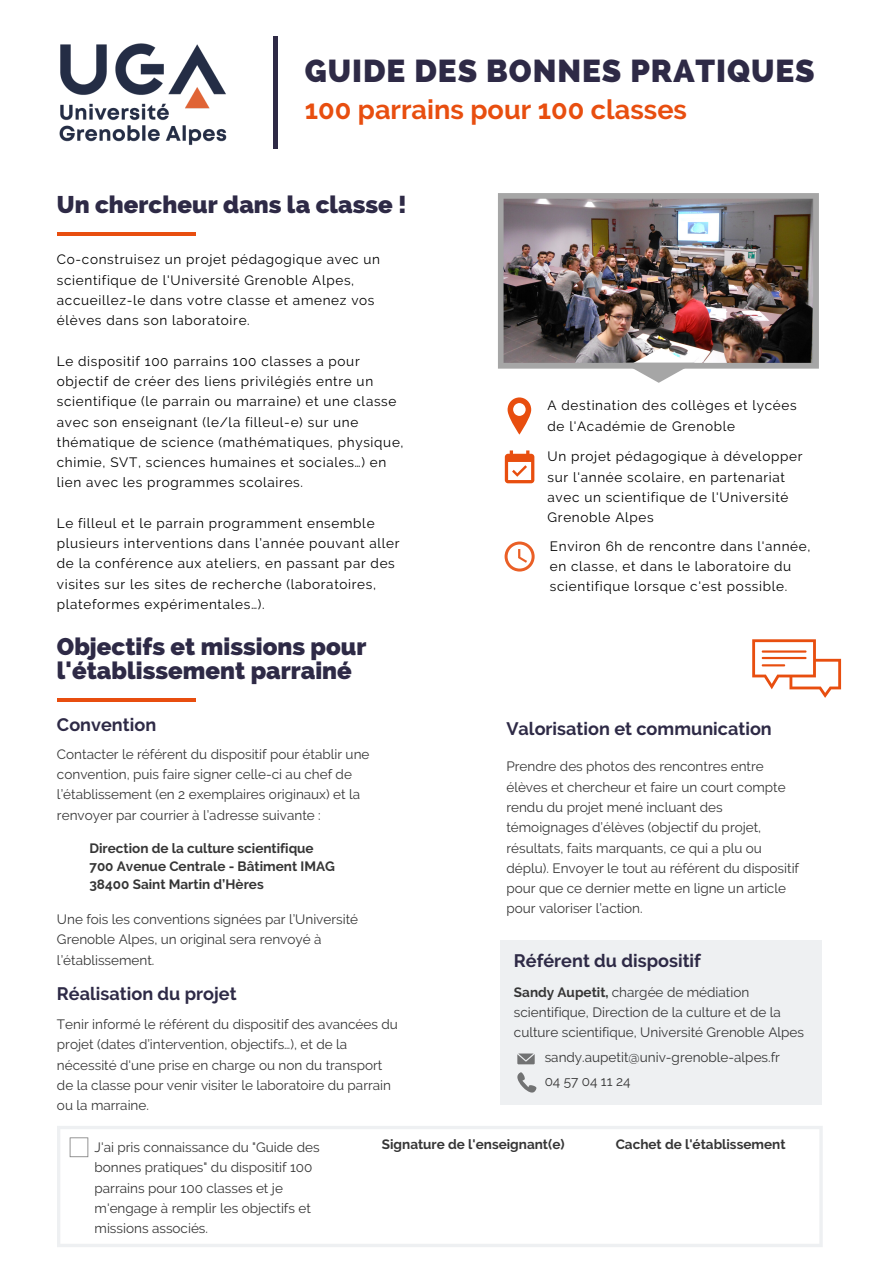
<style>
.page{position:relative;width:894px;height:1264px;background:#fff}
.page>*{position:absolute;margin:0;border:0;box-sizing:border-box;transform-origin:0 0}
.t1{font:800 31.5px "Raleway";letter-spacing:.03em;color:#2e2a46}
.t2{font:700 27px "Raleway";color:#e84e0f}
.t3{font:800 24px/23.7px "Raleway";color:#2e2a46}
.t4{font:700 18px "Raleway";color:#2e2a46}
.t5{font:13.5px/20.2px "Raleway";color:#363636}
.t6{font:13.5px/20.2px "Raleway";letter-spacing:.05em;color:#000}
.t7{font:700 13.5px/18px "Raleway";color:#363636}
.s1{font-weight:700}
</style>
<div class="page">
<hr style="left:273px;top:36px;width:4px;height:112px;background:#2e2a46">
<hr style="left:57px;top:698px;width:139px;height:4px;background:#e84e0f">
<div style="left:499px;top:940px;width:322px;height:164px;background:#eef0f2"></div>
<svg style="left:517px;top:1053px;width:17px;height:11px"></svg>
<svg style="left:517px;top:1072px;width:19px;height:20px"></svg>
<svg style="left:752px;top:639px;width:88px;height:59px"></svg>
<hr style="left:761px;top:650px;width:45px;height:2px;background:#e84e0f">
<hr style="left:761px;top:657px;width:45px;height:2px;background:#e84e0f">
<hr style="left:761px;top:664px;width:24px;height:2px;background:#e84e0f">
<hr style="left:57px;top:232px;width:139px;height:4px;background:#e84e0f">
<svg style="left:504px;top:450px;width:30px;height:33px"></svg>
<svg style="left:507px;top:397px;width:24px;height:37px"></svg>
<svg style="left:504px;top:541px;width:30px;height:30px"></svg>
<img style="left:498px;top:193px;width:320px;height:175px">
<svg style="left:622px;top:348px;width:72px;height:35px"></svg>
<svg style="left:57px;top:1126px;width:765px;height:121px"></svg>
<svg style="left:70px;top:1137px;width:18px;height:20px"></svg>
<img style="left:59px;top:43px;width:168px;height:102px">
<h1 class="t1" style="left:304px;top:52px;width:511px">GUIDE DES BONNES PRATIQUES</h1>
<h2 class="t2" style="left:304px;top:94px;width:383px">100 parrains pour 100 classes</h2>
<h3 class="t3" style="left:57px;top:192px;width:351px">Un chercheur dans la classe !</h3>
<p class="t6" style="left:57px;top:249px;width:324px">Co-construisez un projet pédagogique avec un scientifique de l'Université Grenoble Alpes, accueillez-le dans votre classe et amenez vos élèves dans son laboratoire.</p>
<p class="t6" style="left:57px;top:351px;width:348px">Le dispositif 100 parrains 100 classes a pour objectif de créer des liens privilégiés entre un scientifique (le parrain ou marraine) et une classe avec son enseignant (le/la filleul-e) sur une thématique de science (mathématiques, physique, chimie, SVT, sciences humaines et sociales…) en lien avec les programmes scolaires.</p>
<p class="t6" style="left:57px;top:513px;width:344px">Le filleul et le parrain programment ensemble plusieurs interventions dans l’année pouvant aller de la conférence aux ateliers, en passant par des visites sur les sites de recherche (laboratoires, plateformes expérimentales…).</p>
<h3 class="t3" style="left:57px;top:634px;width:311px">Objectifs et missions pour l'établissement parrainé</h3>
<h3 class="t4" style="left:57px;top:714px;width:101px">Convention</h3>
<p class="t5" style="left:57px;top:744px;width:314px">Contacter le référent du dispositif pour établir une convention, puis faire signer celle-ci au chef de l’établissement (en 2 exemplaires originaux) et la renvoyer par courrier à l’adresse suivante :</p>
<p class="t7" style="left:89px;top:839px;width:247px">Direction de la culture scientifique<br>700 Avenue Centrale - Bâtiment IMAG<br>38400 Saint Martin d’Hères</p>
<p class="t5" style="left:57px;top:909px;width:302px">Une fois les conventions signées par l’Université<br>Grenoble Alpes, un original sera renvoyé à l’établissement.</p>
<h3 class="t4" style="left:57px;top:982px;width:181px">Réalisation du projet</h3>
<p class="t5" style="left:57px;top:1014px;width:342px">Tenir informé le référent du dispositif des avancées du projet (dates d’intervention, objectifs…), et de la nécessité d'une prise en charge ou non du transport de la classe pour venir visiter le laboratoire du parrain ou la marraine.</p>
<p class="t6" style="left:547px;top:395px;width:250px">A destination des collèges et lycées de l'Académie de Grenoble</p>
<p class="t6" style="left:547px;top:446px;width:256px">Un projet pédagogique à développer sur l'année scolaire, en partenariat avec un scientifique de l'Université<br>Grenoble Alpes</p>
<p class="t6" style="left:549px;top:536px;width:262px">Environ 6h de rencontre dans l'année, en classe, et dans le laboratoire du scientifique lorsque c'est possible.</p>
<h3 class="t4" style="left:506px;top:718px;width:267px">Valorisation et communication</h3>
<p class="t5" style="left:506px;top:756px;width:294px">Prendre des photos des rencontres entre élèves et chercheur et faire un court compte rendu du projet mené incluant des témoignages d’élèves (objectif du projet, résultats, faits marquants, ce qui a plu ou déplu). Envoyer le tout au référent du dispositif pour que ce dernier mette en ligne un article pour valoriser l’action.</p>
<h3 class="t4" style="left:514px;top:949px;width:188px">Référent du dispositif</h3>
<p class="t5" style="left:514px;top:981px;width:291px"><span class="s1">Sandy Aupetit,</span> chargée de médiation scientifique, Direction de la culture et de la culture scientifique, Université Grenoble Alpes</p>
<p class="t5" style="left:544px;top:1045px;width:237px;line-height:23.7px">sandy.aupetit@univ-grenoble-alpes.fr<br>04 57 04 11 24</p>
<p class="t5" style="left:95px;top:1137px;width:226px">J'ai pris connaissance du "Guide des bonnes pratiques" du dispositif 100 parrains pour 100 classes et je m'engage à remplir les objectifs et missions associés.</p>
<p class="t7" style="left:382px;top:1134px;width:184px">Signature de l'enseignant(e)</p>
<p class="t7" style="left:615px;top:1134px;width:171px">Cachet de l'établissement</p>
</div>
